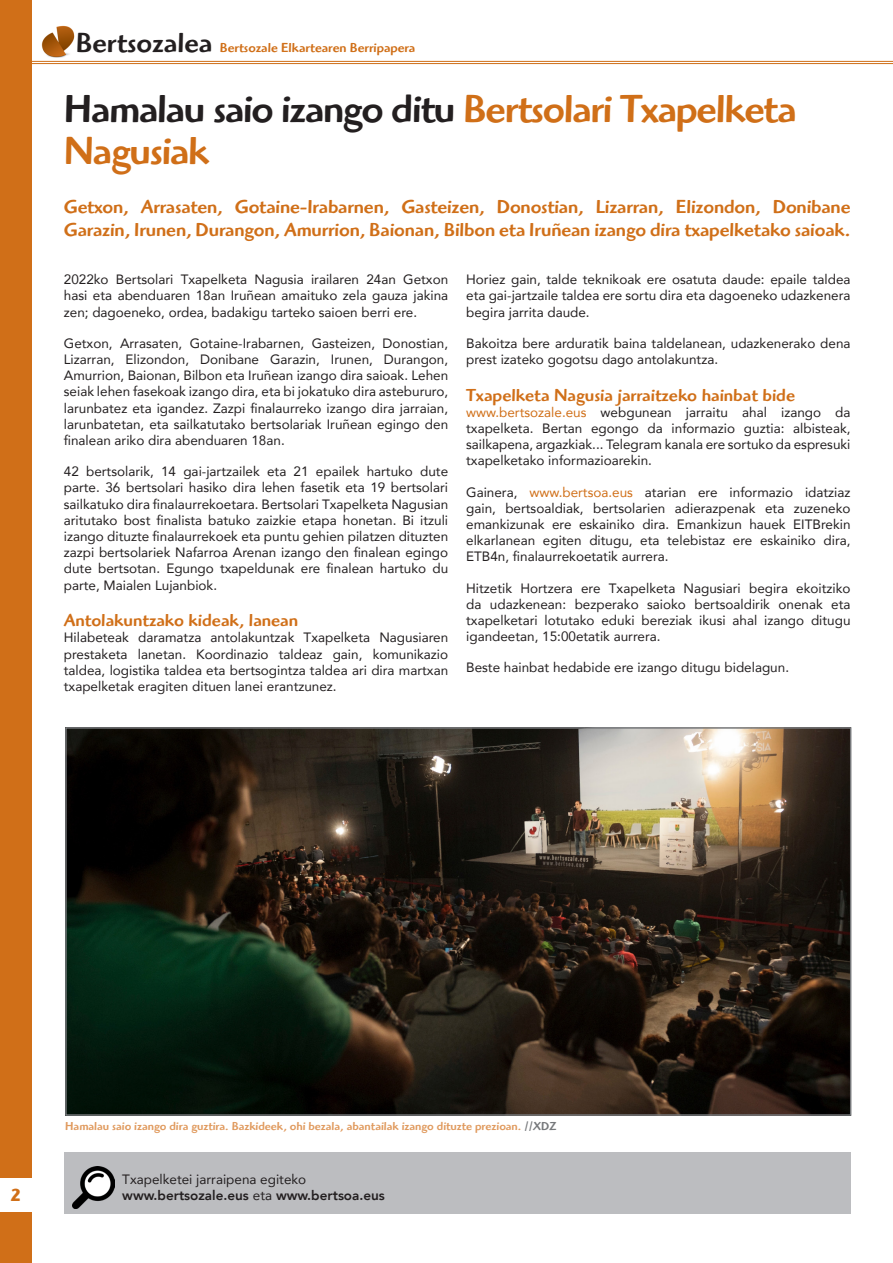
<style>
.page{position:relative;width:893px;height:1263px;background:#fff}
.page>*{position:absolute;margin:0;border:0;box-sizing:border-box;transform-origin:0 0}
.t1{font:500 40.5px/42px "Highlander Std";letter-spacing:-.03em;color:#d06f18}
.t2{font:500 19.5px/23.4px "Highlander Std";letter-spacing:-.005em;color:#d06f18}
.t3{font:500 18px "Highlander Std";color:#d06f18}
.t4{font:700 18px "Highlander Std";color:#d06f18}
.t5{font:13.5px/16.2px "Avenir";color:#231f20;text-align:justify}
.t6{font:500 13.5px "Highlander Std";color:#d06f18}
.t7{font:800 13.5px "Avenir";color:#231f20}
.t8{font:500 12px "Highlander Std";color:#e09a5e}
.s1{font-size:28.65px;color:#231f20}
.s2{color:#231f20}
.s3{color:#d06f18}
.s4{color:#76787b}
.s5{font-weight:400}
</style>
<div class="page">
<div style="left:0;top:0;width:32px;height:1263px;background:#d06f18"></div>
<img style="left:41px;top:25px;width:34px;height:33px">
<hr style="left:0;top:61px;width:893px;height:1px;background:#d06f18">
<hr style="left:0;top:63px;width:893px;height:1px;background:#d06f18">
<div style="left:0;top:1178px;width:32px;height:33px;background:#fff"></div>
<div style="left:64px;top:1152px;width:786px;height:62px;background:#bcbdc0"></div>
<img style="left:73px;top:1166px;width:42px;height:42px">
<img style="left:68px;top:730px;width:780px;height:383px">
<div style="left:65px;top:727px;width:786px;height:389px;border:2px solid #76787b"></div>
<p class="t6" style="left:76px;top:40px;width:341px"><span class="s1">Bertsozalea</span> Bertsozale Elkartearen Berripapera</p>
<p class="t1" style="left:64px;top:89px;width:734px"><span class="s2">Hamalau saio izango ditu</span> Bertsolari Txapelketa<br>Nagusiak</p>
<p class="t2" style="left:64px;top:195px;width:788px">Getxon, Arrasaten, Gotaine-Irabarnen, Gasteizen, Donostian, Lizarran, Elizondon, Donibane<br>Garazin, Irunen, Durangon, Amurrion, Baionan, Bilbon eta Iruñean izango dira txapelketako saioak.</p>
<p class="t5" style="left:64px;top:271px;width:386px">2022ko Bertsolari Txapelketa Nagusia irailaren 24an Getxon hasi eta abenduaren 18an Iruñean amaituko zela gauza jakina zen; dagoeneko, ordea, badakigu tarteko saioen berri ere.</p>
<p class="t5" style="left:64px;top:335px;width:386px">Getxon, Arrasaten, Gotaine-Irabarnen, Gasteizen, Donostian, Lizarran, Elizondon, Donibane Garazin, Irunen, Durangon, Amurrion, Baionan, Bilbon eta Iruñean izango dira saioak. Lehen seiak lehen fasekoak izango dira, eta bi jokatuko dira astebururo, larunbatez eta igandez. Zazpi finalaurreko izango dira jarraian, larunbatetan, eta sailkatutako bertsolariak Iruñean egingo den finalean ariko dira abenduaren 18an.</p>
<p class="t5" style="left:64px;top:463px;width:386px">42 bertsolarik, 14 gai-jartzailek eta 21 epailek hartuko dute parte. 36 bertsolari hasiko dira lehen fasetik eta 19 bertsolari sailkatuko dira finalaurrekoetara. Bertsolari Txapelketa Nagusian aritutako bost finalista batuko zaizkie etapa honetan. Bi itzuli izango dituzte finalaurrekoek eta puntu gehien pilatzen dituzten zazpi bertsolariek Nafarroa Arenan izango den finalean egingo dute bertsotan. Egungo txapeldunak ere finalean hartuko du parte, Maialen Lujanbiok.</p>
<p class="t3" style="left:64px;top:610px;width:236px">Antolakuntzako kideak, lanean</p>
<p class="t5" style="left:64px;top:629px;width:386px">Hilabeteak daramatza antolakuntzak Txapelketa Nagusiaren prestaketa lanetan. Koordinazio taldeaz gain, komunikazio taldea, logistika taldea eta bertsogintza taldea ari dira martxan txapelketak eragiten dituen lanei erantzunez.</p>
<p class="t5" style="left:466px;top:271px;width:386px">Horiez gain, talde teknikoak ere osatuta daude: epaile taldea eta gai-jartzaile taldea ere sortu dira eta dagoeneko udazkenera begira jarrita daude.</p>
<p class="t5" style="left:466px;top:335px;width:386px">Bakoitza bere arduratik baina taldelanean, udazkenerako dena prest izateko gogotsu dago antolakuntza.</p>
<p class="t3" style="left:466px;top:384px;width:330px">Txapelketa Nagusia jarraitzeko hainbat bide</p>
<p class="t5" style="left:466px;top:404px;width:386px"><span class="s3">www.bertsozale.eus</span> webgunean jarraitu ahal izango da txapelketa. Bertan egongo da informazio guztia: albisteak, sailkapena, argazkiak... Telegram kanala ere sortuko da espresuki txapelketako informazioarekin.</p>
<p class="t5" style="left:466px;top:483px;width:386px">Gainera, <span class="s3">www.bertsoa.eus</span> atarian ere informazio idatziaz gain, bertsoaldiak, bertsolarien adierazpenak eta zuzeneko emankizunak ere eskainiko dira. Emankizun hauek EITBrekin elkarlanean egiten ditugu, eta telebistaz ere eskainiko dira, ETB4n, finalaurrekoetatik aurrera.</p>
<p class="t5" style="left:466px;top:579px;width:386px">Hitzetik Hortzera ere Txapelketa Nagusiari begira ekoitziko da udazkenean: bezperako saioko bertsoaldirik onenak eta txapelketari lotutako eduki bereziak ikusi ahal izango ditugu igandeetan, 15:00etatik aurrera.</p>
<p class="t5" style="left:466px;top:659px;width:324px">Beste hainbat hedabide ere izango ditugu bidelagun.</p>
<p class="t4" style="left:11px;top:1184px;width:12px">2</p>
<p class="t8" style="left:65px;top:1119px;width:493px">Hamalau saio izango dira guztira. Bazkideek, ohi bezala, abantailak izango dituzte prezioan. <span class="s4">//XDZ</span></p>
<p class="t5" style="left:122px;top:1171px;width:186px">Txapelketei jarraipena egiteko</p>
<p class="t7" style="left:122px;top:1185px;width:264px">www.bertsozale.eus <span class="s5">eta</span> www.bertsoa.eus</p>
</div>
